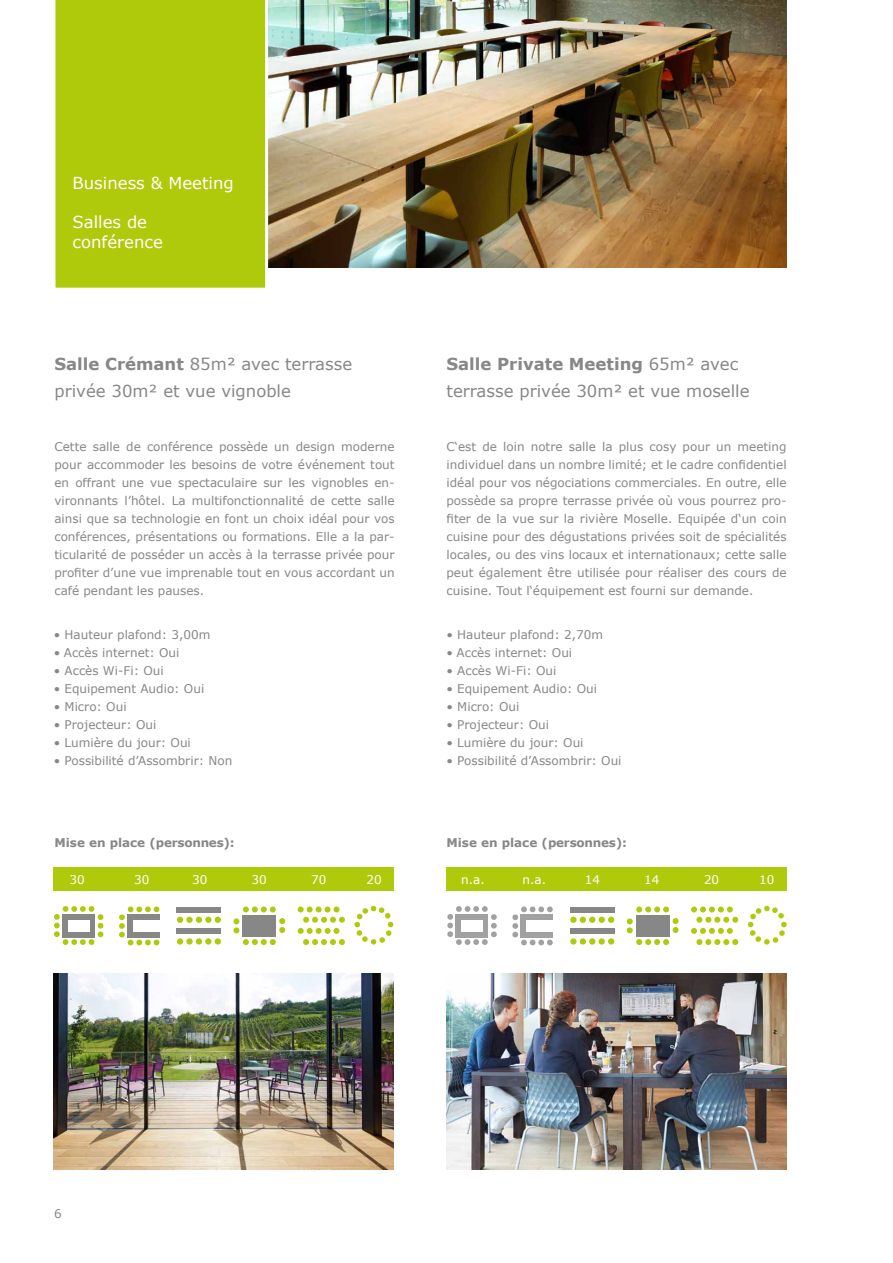
<style>
.page{position:relative;width:893px;height:1263px;background:#fff}
.page>*{position:absolute;margin:0;border:0;box-sizing:border-box;transform-origin:0 0}
.t1{font:16.5px/27px "Verdana";color:#878787}
.t2{font:16.5px/19.8px "Verdana";color:#fff}
.t3{font:12px/18px "Verdana";color:#878787;text-align:justify}
.t4{font:700 12px "Verdana";letter-spacing:-.01em;color:#878787}
.t5{font:12px "Verdana";color:#fff}
.s1{font-weight:700}
</style>
<div class="page">
<img style="left:268px;top:0;width:518px;height:268px">
<div style="left:55px;top:0;width:211px;height:288px;background:#afca0b"></div>
<svg style="left:54px;top:906px;width:49px;height:39px"></svg>
<div style="left:127px;top:914px;width:33px;height:23px;background:#878787"></div>
<div style="left:133px;top:920px;width:27px;height:12px;background:#fff"></div>
<svg style="left:119px;top:906px;width:40px;height:39px"></svg>
<div style="left:177px;top:928px;width:44px;height:6px;background:#878787"></div>
<svg style="left:215px;top:917px;width:6px;height:6px"></svg>
<div style="left:205px;top:917px;width:7px;height:6px;background:#afca0b;border-radius:50%"></div>
<svg style="left:196px;top:917px;width:6px;height:6px"></svg>
<div style="left:186px;top:917px;width:7px;height:6px;background:#afca0b;border-radius:50%"></div>
<svg style="left:177px;top:917px;width:6px;height:6px"></svg>
<div style="left:215px;top:938px;width:6px;height:7px;background:#afca0b;border-radius:50%"></div>
<svg style="left:205px;top:938px;width:7px;height:7px"></svg>
<div style="left:196px;top:938px;width:6px;height:7px;background:#afca0b;border-radius:50%"></div>
<svg style="left:186px;top:938px;width:7px;height:7px"></svg>
<div style="left:177px;top:938px;width:6px;height:7px;background:#afca0b;border-radius:50%"></div>
<div style="left:177px;top:907px;width:44px;height:6px;background:#878787"></div>
<svg style="left:298px;top:906px;width:47px;height:39px"></svg>
<svg style="left:354px;top:906px;width:39px;height:39px"></svg>
<div style="left:243px;top:915px;width:33px;height:21px;background:#878787"></div>
<svg style="left:243px;top:939px;width:33px;height:6px"></svg>
<svg style="left:243px;top:906px;width:33px;height:6px"></svg>
<svg style="left:279px;top:918px;width:6px;height:15px"></svg>
<svg style="left:233px;top:918px;width:6px;height:15px"></svg>
<div style="left:54px;top:867px;width:340px;height:24px;background:#afca0b"></div>
<div style="left:446px;top:867px;width:341px;height:24px;background:#afca0b"></div>
<svg style="left:447px;top:906px;width:50px;height:39px"></svg>
<svg style="left:512px;top:906px;width:41px;height:39px"></svg>
<div style="left:570px;top:928px;width:44px;height:6px;background:#878787"></div>
<svg style="left:580px;top:917px;width:34px;height:6px"></svg>
<div style="left:570px;top:917px;width:7px;height:6px;background:#afca0b;border-radius:50%"></div>
<div style="left:608px;top:938px;width:6px;height:7px;background:#afca0b;border-radius:50%"></div>
<div style="left:599px;top:938px;width:6px;height:7px;background:#afca0b;border-radius:50%"></div>
<div style="left:589px;top:938px;width:6px;height:7px;background:#afca0b;border-radius:50%"></div>
<div style="left:580px;top:938px;width:6px;height:7px;background:#afca0b;border-radius:50%"></div>
<svg style="left:570px;top:938px;width:7px;height:7px"></svg>
<div style="left:570px;top:907px;width:44px;height:6px;background:#878787"></div>
<svg style="left:691px;top:906px;width:47px;height:39px"></svg>
<svg style="left:748px;top:906px;width:39px;height:39px"></svg>
<div style="left:636px;top:915px;width:33px;height:21px;background:#878787"></div>
<svg style="left:636px;top:939px;width:33px;height:6px"></svg>
<svg style="left:636px;top:906px;width:33px;height:6px"></svg>
<svg style="left:673px;top:918px;width:6px;height:15px"></svg>
<svg style="left:627px;top:918px;width:6px;height:15px"></svg>
<img style="left:54px;top:974px;width:340px;height:195px">
<img style="left:446px;top:974px;width:341px;height:195px">
<h1 class="t2" style="left:73px;top:173px;width:163px">Business &amp; Meeting</h1>
<h1 class="t2" style="left:73px;top:212px;width:92px">Salles de conférence</h1>
<h1 class="t1" style="left:54px;top:350px;width:299px"><span class="s1">Salle Crémant</span> 85m² avec terrasse privée 30m² et vue vignoble</h1>
<p class="t3" style="left:54px;top:437px;width:342px">Cette salle de conférence possède un design moderne pour accommoder les besoins de votre événement tout en offrant une vue spectaculaire sur les vignobles en&shy;vironnants l’hôtel. La multifonctionnalité de cette salle ainsi que sa technologie en font un choix idéal pour vos conférences, présentations ou formations. Elle a la par&shy;ticularité de posséder un accès à la terrasse privée pour profiter d’une vue imprenable tout en vous accordant un café pendant les pauses.</p>
<p class="t3" style="left:54px;top:625px;width:158px">• Hauteur plafond: 3,00m</p>
<p class="t3" style="left:54px;top:643px;width:127px">• Accès internet: Oui</p>
<p class="t3" style="left:54px;top:661px;width:111px">• Accès Wi-Fi: Oui</p>
<p class="t3" style="left:54px;top:679px;width:152px">• Equipement Audio: Oui</p>
<p class="t3" style="left:54px;top:697px;width:74px">• Micro: Oui</p>
<p class="t3" style="left:54px;top:715px;width:104px">• Projecteur: Oui</p>
<p class="t3" style="left:54px;top:733px;width:139px">• Lumière du jour: Oui</p>
<p class="t3" style="left:54px;top:751px;width:180px">• Possibilité d’Assombrir: Non</p>
<p class="t4" style="left:54px;top:834px;width:182px">Mise en place (personnes):</p>
<h1 class="t1" style="left:446px;top:350px;width:305px"><span class="s1">Salle Private Meeting</span> 65m² avec terrasse privée 30m² et vue moselle</h1>
<p class="t3" style="left:446px;top:437px;width:342px">C‘est de loin notre salle la plus cosy pour un meeting individuel dans un nombre limité; et le cadre confidentiel idéal pour vos négociations commerciales. En outre, elle possède sa propre terrasse privée où vous pourrez pro&shy;fiter de la vue sur la rivière Moselle. Equipée d‘un coin cuisine pour des dégustations privées soit de spécialités locales, ou des vins locaux et internationaux; cette salle peut également être utilisée pour réaliser des cours de cuisine. Tout l‘équipement est fourni sur demande.</p>
<p class="t3" style="left:446px;top:625px;width:158px">• Hauteur plafond: 2,70m</p>
<p class="t3" style="left:446px;top:643px;width:127px">• Accès internet: Oui</p>
<p class="t3" style="left:446px;top:661px;width:111px">• Accès Wi-Fi: Oui</p>
<p class="t3" style="left:446px;top:679px;width:152px">• Equipement Audio: Oui</p>
<p class="t3" style="left:446px;top:697px;width:74px">• Micro: Oui</p>
<p class="t3" style="left:446px;top:715px;width:104px">• Projecteur: Oui</p>
<p class="t3" style="left:446px;top:733px;width:139px">• Lumière du jour: Oui</p>
<p class="t3" style="left:446px;top:751px;width:177px">• Possibilité d’Assombrir: Oui</p>
<p class="t4" style="left:446px;top:834px;width:182px">Mise en place (personnes):</p>
<p class="t5" style="left:70px;top:871px;width:17px">30</p>
<p class="t5" style="left:134px;top:871px;width:17px">30</p>
<p class="t5" style="left:192px;top:871px;width:17px">30</p>
<p class="t5" style="left:251px;top:871px;width:17px">30</p>
<p class="t5" style="left:311px;top:871px;width:17px">70</p>
<p class="t5" style="left:367px;top:871px;width:17px">20</p>
<p class="t5" style="left:461px;top:871px;width:25px">n.a.</p>
<p class="t5" style="left:523px;top:871px;width:25px">n.a.</p>
<p class="t5" style="left:585px;top:871px;width:17px">14</p>
<p class="t5" style="left:644px;top:871px;width:17px">14</p>
<p class="t5" style="left:704px;top:871px;width:17px">20</p>
<p class="t5" style="left:759px;top:871px;width:17px">10</p>
<p class="t3" style="left:54px;top:1205px;width:9px">6</p>
</div>
